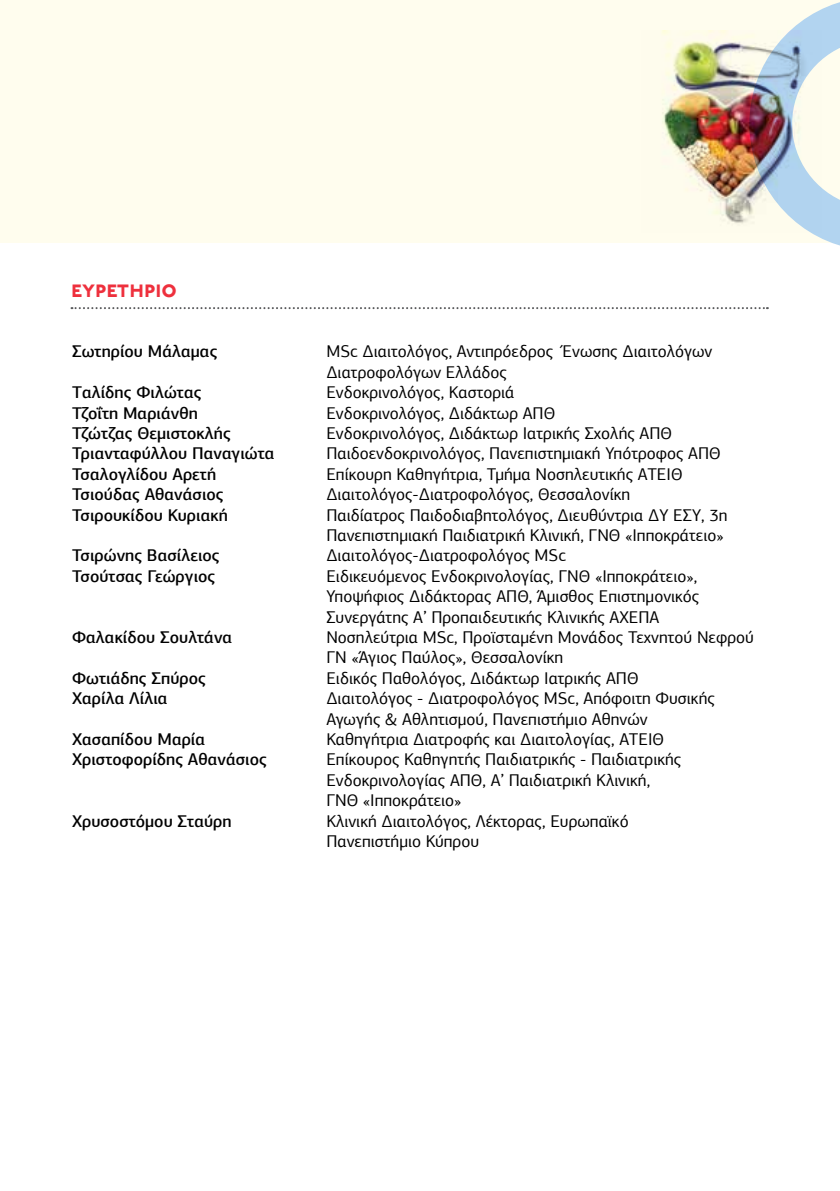
<style>
.page{position:relative;width:840px;height:1191px;background:#fff}
.page>*{position:absolute;margin:0;border:0;box-sizing:border-box;transform-origin:0 0}
.t1{font:24px "P22 Underground GR Dm P";color:#ee303d}
.t2{font:17px/20.4px "PF Agora Sans Pro";color:#000}
.t3{font:500 17px "PF Agora Sans Pro";color:#000}
</style>
<div class="page">
<div style="left:0;top:0;width:839px;height:242px;background:#fffdee"></div>
<svg style="left:749px;top:2px;width:90px;height:243px"></svg>
<img style="left:662px;top:30px;width:158px;height:202px">
<svg style="left:71px;top:307px;width:696px;height:2px"></svg>
<h1 class="t1" style="left:71px;top:276px;width:107px">ευρετηριο</h1>
<p class="t3" style="left:72px;top:341px;width:147px">Σωτηρίου Μάλαμας</p>
<p class="t2" style="left:326px;top:341px;width:387px">MSc Διαιτολόγος, Αντιπρόεδρος Ένωσης Διαιτολόγων<br>Διατροφολόγων Ελλάδος</p>
<p class="t3" style="left:72px;top:382px;width:131px">Tαλίδης Φιλώτας</p>
<p class="t2" style="left:326px;top:382px;width:189px">Ενδοκρινολόγος, Καστοριά</p>
<p class="t3" style="left:72px;top:402px;width:127px">Τζοΐτη Μαριάνθη</p>
<p class="t2" style="left:326px;top:402px;width:230px">Ενδοκρινολόγος, Διδάκτωρ ΑΠΘ</p>
<p class="t3" style="left:72px;top:422px;width:160px">Τζώτζας Θεμιστοκλής</p>
<p class="t2" style="left:326px;top:423px;width:347px">Ενδοκρινολόγος, Διδάκτωρ Ιατρικής Σχολής ΑΠΘ</p>
<p class="t3" style="left:72px;top:443px;width:204px">Τριανταφύλλου Π αναγιώτα</p>
<p class="t2" style="left:326px;top:443px;width:395px">Παιδοενδοκρινολόγος, Πανεπιστημιακή Υπότροφος ΑΠΘ</p>
<p class="t3" style="left:72px;top:463px;width:145px">Τσαλογλίδου Αρετή</p>
<p class="t2" style="left:326px;top:464px;width:357px">Επίκουρη Καθηγήτρια, Τμήμα Νοσηλευτικής ΑΤΕΙΘ</p>
<p class="t3" style="left:72px;top:484px;width:153px">Τσιούδας Αθανάσιος</p>
<p class="t2" style="left:326px;top:484px;width:305px">Διαιτολόγος-Διατροφολόγος, Θεσσαλονίκη</p>
<p class="t3" style="left:72px;top:504px;width:157px">Τσιρουκίδου Κυριακή</p>
<p class="t2" style="left:326px;top:504px;width:402px">Παιδίατρος Παιδοδιαβητολόγος, Διευθύντρια ΔΥ ΕΣΥ, 3η<br>Πανεπιστημιακή Παιδιατρική Κλινική, ΓΝΘ «Ιπποκράτειο»</p>
<p class="t3" style="left:72px;top:545px;width:149px">Τσιρώνης Βασίλειος</p>
<p class="t2" style="left:326px;top:545px;width:241px">Διαιτολόγος-Διατροφολόγος MSc</p>
<p class="t3" style="left:72px;top:565px;width:145px">Τσούτσας Γεώργιος</p>
<p class="t2" style="left:326px;top:566px;width:374px">Ειδικευόμενος Ενδοκρινολογίας, ΓΝΘ «Ιπποκράτειο»,<br>Υποψήφιος Διδάκτορας ΑΠΘ, Άμισθος Επιστημονικός<br>Συνεργάτης Α’ Προπαιδευτικής Κλινικής ΑΧΕΠΑ</p>
<p class="t3" style="left:72px;top:626px;width:162px">Φαλακίδου Σουλτάνα</p>
<p class="t2" style="left:326px;top:627px;width:429px">Νοσηλεύτρια MSc, Προϊσταμένη Μονάδος Τεχνητού Νεφρού<br>ΓΝ «Άγιος Παύλος», Θεσσαλονίκη</p>
<p class="t3" style="left:72px;top:667px;width:135px">Φωτιάδης Σπύρος</p>
<p class="t2" style="left:326px;top:668px;width:313px">Ειδικός Παθολόγος, Διδάκτωρ Ιατρικής ΑΠΘ</p>
<p class="t3" style="left:72px;top:688px;width:97px">Χαρίλα Λίλια</p>
<p class="t2" style="left:326px;top:688px;width:390px">Διαιτολόγος - Διατροφολόγος MSc, Απόφοιτη Φυσικής<br>Αγωγής &amp; Αθλητισμού, Πανεπιστήμιο Αθηνών</p>
<p class="t3" style="left:72px;top:728px;width:135px">Χασαπίδου Μαρία</p>
<p class="t2" style="left:326px;top:729px;width:339px">Καθηγήτρια Διατροφής και Διαιτολογίας, ΑΤΕΙΘ</p>
<p class="t3" style="left:72px;top:749px;width:196px">Χριστοφορίδης Αθανάσιος</p>
<p class="t2" style="left:326px;top:749px;width:356px">Επίκουρος Καθηγητής Παιδιατρικής - Παιδιατρικής<br>Ενδοκρινολογίας ΑΠΘ, Α’ Παιδιατρική Κλινική,<br>ΓΝΘ «Ιπποκράτειο»</p>
<p class="t3" style="left:72px;top:810px;width:161px">Χρυσοστόμου Σταύρη</p>
<p class="t2" style="left:326px;top:810px;width:303px">Κλινική Διαιτολόγος, Λέκτορας, Ευρωπαϊκό<br>Πανεπιστήμιο Κύπρου</p>
</div>
